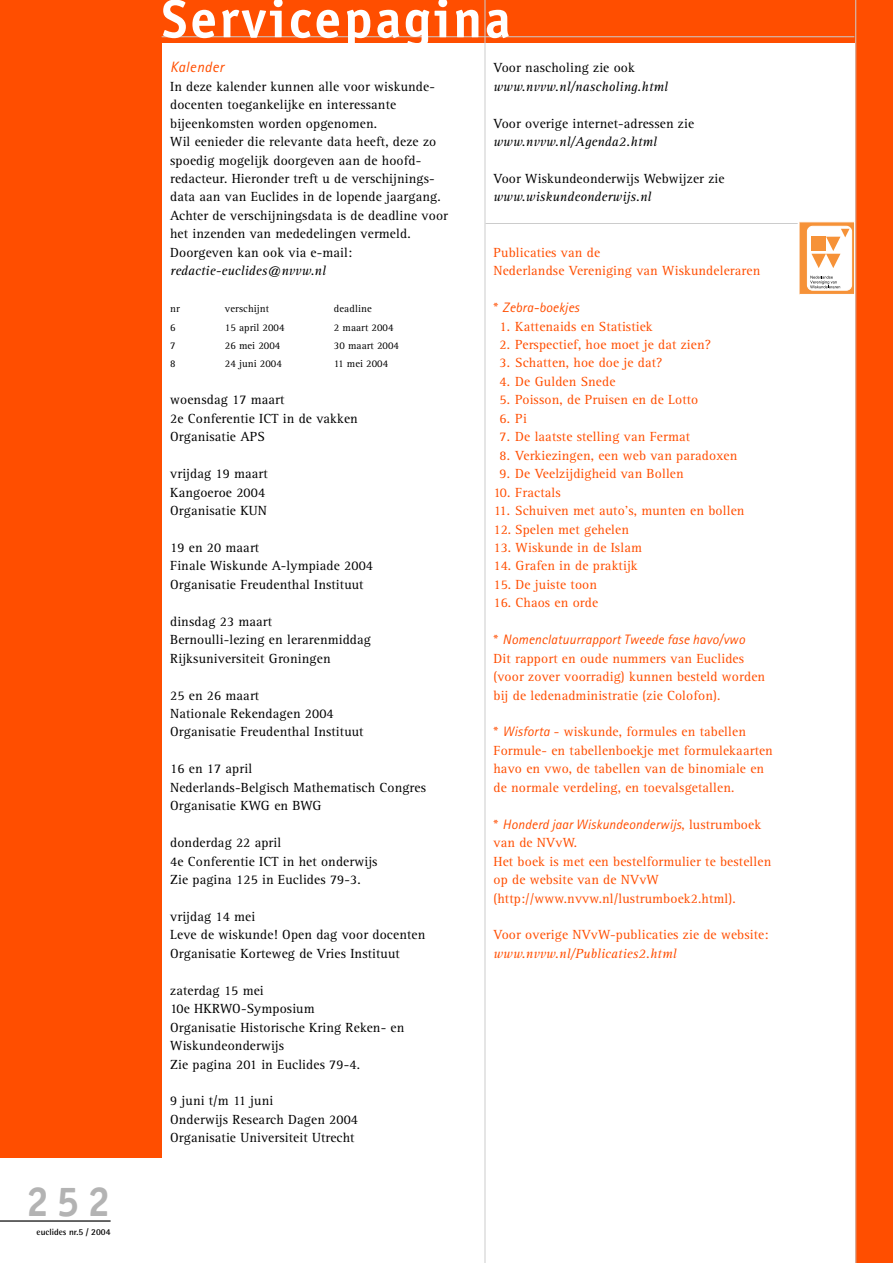
<style>
.page{position:relative;width:893px;height:1263px;background:#fff}
.page>*{position:absolute;margin:0;border:0;box-sizing:border-box;transform-origin:0 0}
.t1{font:700 53.85px "Officina Sans";letter-spacing:.05em;color:#fff}
.t2{font:700 42px "Officina Sans";color:#b3b3b3}
.t3{font:italic 15px "Rotis Sans Serif";letter-spacing:.025em;color:#ff4e00}
.t4{font:13.65px/18.5px "Rotis Serif";letter-spacing:.01em;color:#000}
.t5{font:13.65px/18.5px "Rotis Serif";letter-spacing:.01em;color:#ff4e00}
.t6{font:italic 13.65px "Rotis Serif";letter-spacing:.01em;color:#000}
.t7{font:italic 13.65px "Rotis Sans Serif";letter-spacing:.01em;color:#ff4e00}
.t8{font:italic 13.65px "Rotis Serif";letter-spacing:.01em;color:#ff4e00}
.t9{font:10.5px "Rotis Serif";letter-spacing:.005em;color:#000}
.t10{font:700 9px "Rotis Semi Sans";color:#000}
.s1{font-family:"Rotis Serif";font-style:normal}
.s2{font-family:"Rotis Sans Serif";font-style:italic}
</style>
<div class="page">
<svg style="left:799px;top:221px;width:56px;height:74px"></svg>
<div style="left:855px;top:0;width:37px;height:1263px;background:#ff4e00"></div>
<div style="left:0;top:0;width:892px;height:43px;background:#ff4e00"></div>
<hr style="left:855px;top:0;width:1px;height:1263px;background:#ccc">
<hr style="left:0;top:1220px;width:111px;height:2px;background:#000">
<hr style="left:484px;top:0;width:1px;height:1263px;background:#ccc">
<div style="left:0;top:0;width:162px;height:1158px;background:#ff4e00"></div>
<hr style="left:162px;top:37px;width:692px;height:1px;background:#ccc">
<hr style="left:485px;top:223px;width:312px;height:1px;background:#ccc">
<h2 class="t2" style="left:26px;top:1186px;width:86px">252</h2>
<p class="t10" style="left:37px;top:1228px;width:75px">euclides nr.5 / 2004</p>
<h1 class="t1" style="left:162px;top:-2px;width:350px">Servicepagina</h1>
<p class="t3" style="left:170px;top:62px;width:55px">Kalender</p>
<p class="t4" style="left:170px;top:78px;width:279px">In deze kalender kunnen alle voor wiskunde&shy;docenten toegankelijke en interessante bijeenkomsten worden opgenomen.<br>Wil eenieder die relevante data heeft, deze zo spoedig mogelijk doorgeven aan de hoofd&shy;redacteur. Hieronder treft u de verschijnings&shy;data aan van Euclides in de lopende jaargang.<br>Achter de verschijningsdata is de deadline voor het inzenden van mededelingen vermeld.<br>Doorgeven kan ook via e-mail:</p>
<p class="t6" style="left:170px;top:266px;width:157px">redactie-euclides@nvvw.nl</p>
<p class="t9" style="left:170px;top:305px;width:11px">nr</p>
<p class="t9" style="left:225px;top:305px;width:46px">verschijnt</p>
<p class="t9" style="left:334px;top:305px;width:39px">deadline</p>
<p class="t9" style="left:170px;top:323px;width:7px">6</p>
<p class="t9" style="left:225px;top:323px;width:61px">15 april 2004</p>
<p class="t9" style="left:334px;top:323px;width:61px">2 maart 2004</p>
<p class="t9" style="left:170px;top:342px;width:7px">7</p>
<p class="t9" style="left:225px;top:342px;width:57px">26 mei 2004</p>
<p class="t9" style="left:334px;top:342px;width:67px">30 maart 2004</p>
<p class="t9" style="left:170px;top:360px;width:7px">8</p>
<p class="t9" style="left:225px;top:360px;width:58px">24 juni 2004</p>
<p class="t9" style="left:334px;top:360px;width:56px">11 mei 2004</p>
<p class="t4" style="left:170px;top:392px;width:189px">woensdag 17 maart<br>2e Conferentie ICT in de vakken<br>Organisatie APS</p>
<p class="t4" style="left:170px;top:466px;width:99px">vrijdag 19 maart<br>Kangoeroe 2004<br>Organisatie KUN</p>
<p class="t4" style="left:170px;top:539px;width:204px">19 en 20 maart<br>Finale Wiskunde A-lympiade 2004<br>Organisatie Freudenthal Instituut</p>
<p class="t4" style="left:170px;top:613px;width:202px">dinsdag 23 maart<br>Bernoulli-lezing en lerarenmiddag<br>Rijksuniversiteit Groningen</p>
<p class="t4" style="left:170px;top:687px;width:195px">25 en 26 maart<br>Nationale Rekendagen 2004<br>Organisatie Freudenthal Instituut</p>
<p class="t4" style="left:170px;top:761px;width:257px">16 en 17 april<br>Nederlands-Belgisch Mathematisch Congres<br>Organisatie KWG en BWG</p>
<p class="t4" style="left:170px;top:835px;width:209px">donderdag 22 april<br>4e Conferentie ICT in het onderwijs<br>Zie pagina 125 in Euclides 79-3.</p>
<p class="t4" style="left:170px;top:908px;width:257px">vrijdag 14 mei<br>Leve de wiskunde! Open dag voor docenten<br>Organisatie Korteweg de Vries Instituut</p>
<p class="t4" style="left:170px;top:982px;width:236px">zaterdag 15 mei<br>10e HKRWO-Symposium<br>Organisatie Historische Kring Reken- en<br>Wiskundeonderwijs<br>Zie pagina 201 in Euclides 79-4.</p>
<p class="t4" style="left:170px;top:1093px;width:189px">9 juni t/m 11 juni<br>Onderwijs Research Dagen 2004<br>Organisatie Universiteit Utrecht</p>
<p class="t4" style="left:493px;top:60px;width:143px">Voor nascholing zie ook</p>
<p class="t6" style="left:493px;top:81px;width:176px">www.nvvw.nl/nascholing.html</p>
<p class="t4" style="left:493px;top:115px;width:202px">Voor overige internet-adressen zie</p>
<p class="t6" style="left:493px;top:137px;width:165px">www.nvvw.nl/Agenda2.html</p>
<p class="t4" style="left:493px;top:170px;width:232px">Voor Wiskundeonderwijs Webwijzer zie</p>
<p class="t6" style="left:493px;top:192px;width:159px">www.wiskundeonderwijs.nl</p>
<p class="t5" style="left:493px;top:244px;width:268px">Publicaties van de<br>Nederlandse Vereniging van Wiskundeleraren</p>
<p class="t7" style="left:493px;top:303px;width:87px"><span class="s1">*</span> Zebra-boekjes</p>
<p class="t5" style="left:499px;top:318px;width:155px">1. Kattenaids en Statistiek</p>
<p class="t5" style="left:499px;top:337px;width:213px">2. Perspectief, hoe moet je dat zien?</p>
<p class="t5" style="left:499px;top:355px;width:165px">3. Schatten, hoe doe je dat?</p>
<p class="t5" style="left:499px;top:373px;width:117px">4. De Gulden Snede</p>
<p class="t5" style="left:499px;top:392px;width:200px">5. Poisson, de Pruisen en de Lotto</p>
<p class="t5" style="left:499px;top:410px;width:29px">6. Pi</p>
<p class="t5" style="left:499px;top:429px;width:192px">7. De laatste stelling van Fermat</p>
<p class="t5" style="left:499px;top:447px;width:239px">8. Verkiezingen, een web van paradoxen</p>
<p class="t5" style="left:499px;top:466px;width:186px">9. De Veelzijdigheid van Bollen</p>
<p class="t5" style="left:493px;top:484px;width:69px">10. Fractals</p>
<p class="t5" style="left:494px;top:503px;width:252px">11. Schuiven met auto’s, munten en bollen</p>
<p class="t5" style="left:493px;top:521px;width:137px">12. Spelen met gehelen</p>
<p class="t5" style="left:493px;top:539px;width:150px">13. Wiskunde in de Islam</p>
<p class="t5" style="left:493px;top:558px;width:146px">14. Grafen in de praktijk</p>
<p class="t5" style="left:493px;top:576px;width:105px">15. De juiste toon</p>
<p class="t5" style="left:493px;top:595px;width:106px">16. Chaos en orde</p>
<p class="t7" style="left:493px;top:635px;width:253px"><span class="s1">*</span> Nomenclatuurrapport Tweede fase havo/vwo</p>
<p class="t5" style="left:493px;top:650px;width:273px">Dit rapport en oude nummers van Euclides (voor zover voorradig) kunnen besteld worden bij de ledenadministratie (zie Colofon).</p>
<p class="t5" style="left:493px;top:724px;width:281px">* <span class="s2">Wisforta</span> - wiskunde, formules en tabellen Formule- en tabellenboekje met formulekaarten havo en vwo, de tabellen van de binomiale en de normale verdeling, en toevalsgetallen.</p>
<p class="t7" style="left:493px;top:819px;width:269px"><span class="s1">*</span> Honderd jaar Wiskundeonderwijs<span class="s1">, lustrumboek</span></p>
<p class="t5" style="left:493px;top:835px;width:279px">van de NVvW.<br>Het boek is met een bestelformulier te bestellen op de website van de NVvW (http://www.nvvw.nl/lustrumboek2.html).</p>
<p class="t5" style="left:493px;top:927px;width:276px">Voor overige NVvW-publicaties zie de website:</p>
<p class="t8" style="left:493px;top:948px;width:185px">www.nvvw.nl/Publicaties2.html</p>
</div>
